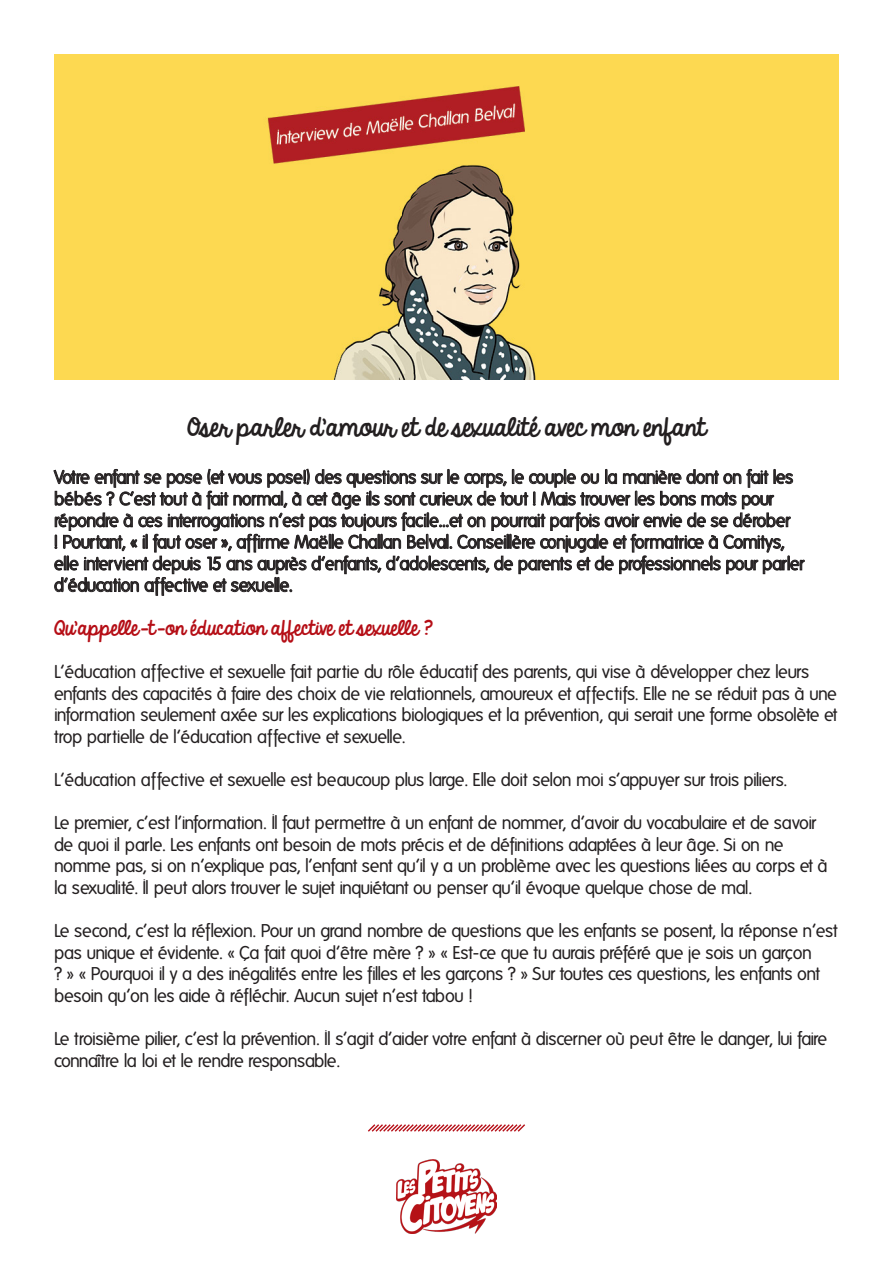
<style>
.page{position:relative;width:893px;height:1263px;background:#fff}
.page>*{position:absolute;margin:0;border:0;box-sizing:border-box;transform-origin:0 0}
.t1{font:22.5px "KG Always A Good Time";color:#231f20}
.t2{font:18px/21.6px "Folks";letter-spacing:-.035em;color:#231f20}
.t3{font:18px "KG Always A Good Time";color:#b50e16}
</style>
<div class="page">
<img style="left:397px;top:1159px;width:99px;height:74px">
<svg style="left:368px;top:1124px;width:157px;height:8px"></svg>
<img style="left:54px;top:54px;width:785px;height:325px">
<svg style="left:54px;top:469px;width:751px;height:127px"></svg>
<p class="t1" style="left:187px;top:410px;width:520px">Oser parler d’amour et de sexualité avec mon enfant</p>
<p class="t2" style="left:54px;top:467px;width:751px">Votre enfant se pose (et vous pose!) des questions sur le corps, le couple ou la manière dont on fait les bébés ? C’est tout à fait normal, à cet âge ils sont curieux de tout ! Mais trouver les bons mots pour répondre à ces interrogations n’est pas toujours facile…et on pourrait parfois avoir envie de se dérober<br>! Pourtant, « il faut oser », affirme Maëlle Challan Belval. Conseillère conjugale et formatrice à Comitys, elle intervient depuis 15 ans auprès d’enfants, d’adolescents, de parents et de professionnels pour parler d’éducation affective et sexuelle.</p>
<p class="t3" style="left:54px;top:614px;width:380px">Qu’appelle-t-on éducation affective et sexuelle ?</p>
<p class="t2" style="left:54px;top:661px;width:785px">L’éducation affective et sexuelle fait partie du rôle éducatif des parents, qui vise à développer chez leurs enfants des capacités à faire des choix de vie relationnels, amoureux et affectifs. Elle ne se réduit pas à une information seulement axée sur les explications biologiques et la prévention, qui serait une forme obsolète et trop partielle de l’éducation affective et sexuelle.</p>
<p class="t2" style="left:54px;top:769px;width:735px">L’éducation affective et sexuelle est beaucoup plus large. Elle doit selon moi s’appuyer sur trois piliers.</p>
<p class="t2" style="left:54px;top:812px;width:775px">Le premier, c’est l’information. Il faut permettre à un enfant de nommer, d’avoir du vocabulaire et de savoir de quoi il parle. Les enfants ont besoin de mots précis et de définitions adaptées à leur âge. Si on ne nomme pas, si on n’explique pas, l’enfant sent qu’il y a un problème avec les questions liées au corps et à la sexualité. Il peut alors trouver le sujet inquiétant ou penser qu’il évoque quelque chose de mal.</p>
<p class="t2" style="left:54px;top:920px;width:785px">Le second, c’est la réflexion. Pour un grand nombre de questions que les enfants se posent, la réponse n’est pas unique et évidente. « Ça fait quoi d’être mère ? » « Est-ce que tu aurais préféré que je sois un garçon<br>? » « Pourquoi il y a des inégalités entre les filles et les garçons ? » Sur toutes ces questions, les enfants ont besoin qu’on les aide à réfléchir. Aucun sujet n’est tabou !</p>
<p class="t2" style="left:54px;top:1028px;width:775px">Le troisième pilier, c’est la prévention. Il s’agit d’aider votre enfant à discerner où peut être le danger, lui faire connaître la loi et le rendre responsable.</p>
</div>
